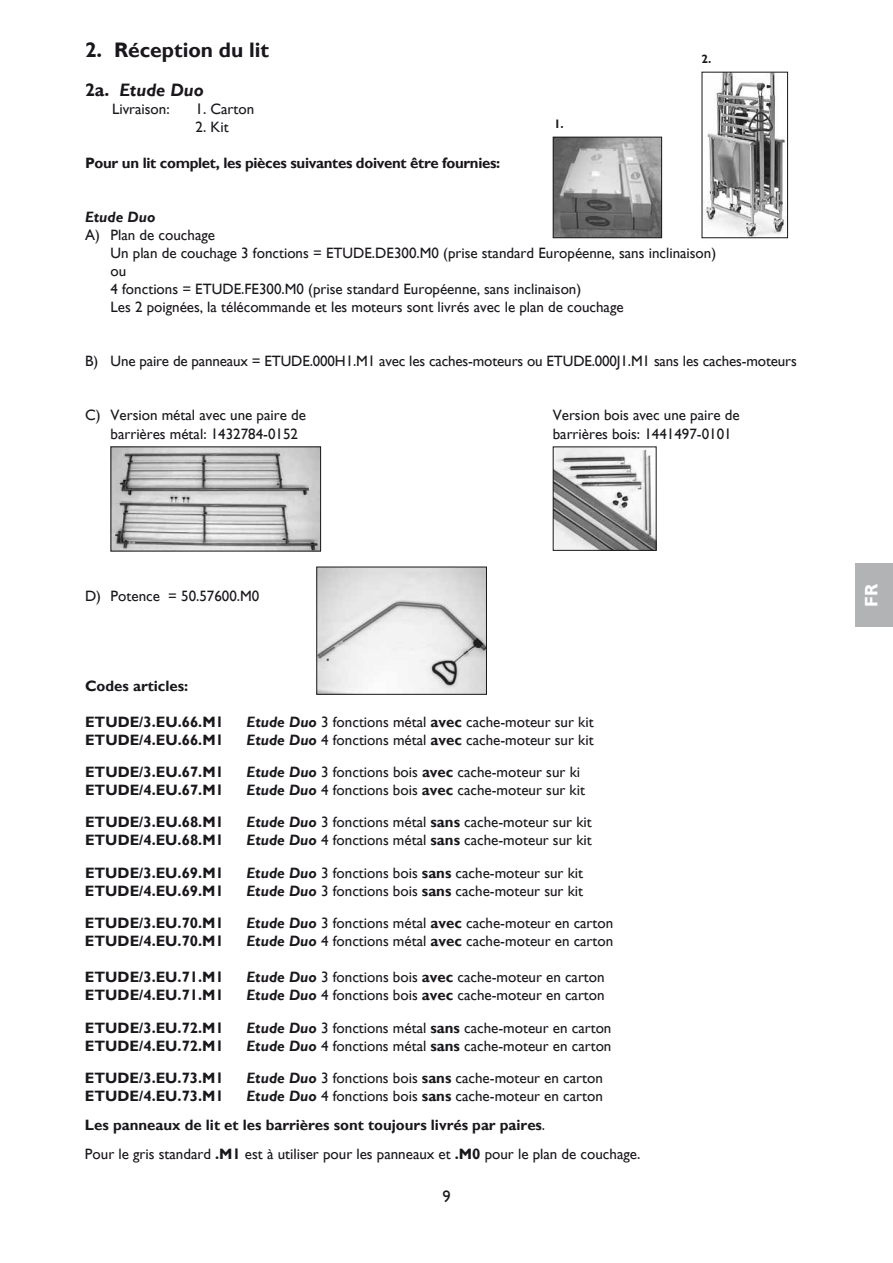
<style>
.page{position:relative;width:893px;height:1263px;background:#fff}
.page>*{position:absolute;margin:0;border:0;box-sizing:border-box;transform-origin:0 0}
.t1{font:700 21px "Gill Sans";color:#1a171c}
.t2{font:italic 700 18px "Gill Sans";color:#1a171c}
.t3{font:700 18px "Gill Sans";color:#fff}
.t4{font:16.5px "Gill Sans";color:#1a171c}
.t5{font:15px/18px "Gill Sans";color:#1a171c}
.t6{font:700 15px "Gill Sans";color:#1a171c}
.t7{font:700 15px "Gill Sans";letter-spacing:-.02em;color:#1a171c}
.t8{font:italic 700 15px "Gill Sans";color:#1a171c}
.t9{font:700 12px "Gill Sans";color:#1a171c}
.s1{font-style:normal}
.s2{font-weight:700;font-style:italic}
.s3{font-weight:700}
</style>
<div class="page">
<img style="left:555px;top:139px;width:105px;height:97px">
<div style="left:553px;top:137px;width:109px;height:101px;border:1px solid #1a171c"></div>
<img style="left:113px;top:448px;width:206px;height:101px">
<img style="left:704px;top:74px;width:82px;height:162px">
<div style="left:702px;top:72px;width:86px;height:166px;border:1px solid #1a171c"></div>
<img style="left:318px;top:569px;width:167px;height:124px">
<div style="left:316px;top:567px;width:171px;height:128px;border:1px solid #1a171c"></div>
<img style="left:555px;top:448px;width:99px;height:101px">
<div style="left:553px;top:446px;width:103px;height:105px;border:1px solid #1a171c"></div>
<div style="left:855px;top:563px;width:38px;height:64px;background:#b1b3b4"></div>
<h1 class="t1" style="left:85px;top:37px;width:186px">2. Réception du lit</h1>
<p class="t2" style="left:85px;top:80px;width:120px"><span class="s1">2a.</span> Etude Duo</p>
<p class="t5" style="left:112px;top:100px;width:59px">Livraison:</p>
<p class="t5" style="left:196px;top:100px;width:60px">1. Carton</p>
<p class="t5" style="left:196px;top:118px;width:35px">2. Kit</p>
<p class="t7" style="left:85px;top:154px;width:417px">Pour un lit complet, les pièces suivantes doivent être fournies:</p>
<p class="t9" style="left:554px;top:117px;width:11px">1.</p>
<p class="t9" style="left:702px;top:52px;width:11px">2.</p>
<p class="t8" style="left:85px;top:209px;width:72px">Etude Duo</p>
<p class="t5" style="left:111px;top:226px;width:607px;text-indent:-26px">A) Plan de couchage<br>Un plan de couchage 3 fonctions = ETUDE.DE300.M0 (prise standard Européenne, sans inclinaison) ou<br>4 fonctions = ETUDE.FE300.M0 (prise standard Européenne, sans inclinaison)<br>Les 2 poignées, la télécommande et les moteurs sont livrés avec le plan de couchage</p>
<p class="t5" style="left:85px;top:352px;width:713px">B) Une paire de panneaux = ETUDE.000H1.M1 avec les caches-moteurs ou ETUDE.000J1.M1 sans les caches-moteurs</p>
<p class="t5" style="left:85px;top:406px;width:222px">C) Version métal avec une paire de</p>
<p class="t5" style="left:553px;top:406px;width:188px">Version bois avec une paire de</p>
<p class="t5" style="left:111px;top:424px;width:189px">barrières métal: 1432784-0152</p>
<p class="t5" style="left:553px;top:424px;width:180px">barrières bois: 1441497-0101</p>
<p class="t5" style="left:85px;top:586px;width:176px">D) Potence = 50.57600.M0</p>
<p class="t6" style="left:85px;top:676px;width:105px">Codes articles:</p>
<p class="t6" style="left:85px;top:712px;width:140px">ETUDE/3.EU.66.M1</p>
<p class="t5" style="left:247px;top:712px;width:349px"><span class="s2">Etude Duo</span> 3 fonctions métal <span class="s3">avec</span> cache-moteur sur kit</p>
<p class="t6" style="left:85px;top:730px;width:140px">ETUDE/4.EU.66.M1</p>
<p class="t5" style="left:247px;top:730px;width:349px"><span class="s2">Etude Duo</span> 4 fonctions métal <span class="s3">avec</span> cache-moteur sur kit</p>
<p class="t6" style="left:85px;top:763px;width:140px">ETUDE/3.EU.67.M1</p>
<p class="t5" style="left:247px;top:763px;width:335px"><span class="s2">Etude Duo</span> 3 fonctions bois <span class="s3">avec</span> cache-moteur sur ki</p>
<p class="t6" style="left:85px;top:781px;width:140px">ETUDE/4.EU.67.M1</p>
<p class="t5" style="left:247px;top:781px;width:340px"><span class="s2">Etude Duo</span> 4 fonctions bois <span class="s3">avec</span> cache-moteur sur kit</p>
<p class="t6" style="left:85px;top:813px;width:140px">ETUDE/3.EU.68.M1</p>
<p class="t5" style="left:247px;top:813px;width:347px"><span class="s2">Etude Duo</span> 3 fonctions métal <span class="s3">sans</span> cache-moteur sur kit</p>
<p class="t6" style="left:85px;top:831px;width:140px">ETUDE/4.EU.68.M1</p>
<p class="t5" style="left:247px;top:831px;width:347px"><span class="s2">Etude Duo</span> 4 fonctions métal <span class="s3">sans</span> cache-moteur sur kit</p>
<p class="t6" style="left:85px;top:864px;width:140px">ETUDE/3.EU.69.M1</p>
<p class="t5" style="left:247px;top:864px;width:338px"><span class="s2">Etude Duo</span> 3 fonctions bois <span class="s3">sans</span> cache-moteur sur kit</p>
<p class="t6" style="left:85px;top:882px;width:140px">ETUDE/4.EU.69.M1</p>
<p class="t5" style="left:247px;top:882px;width:338px"><span class="s2">Etude Duo</span> 3 fonctions bois <span class="s3">sans</span> cache-moteur sur kit</p>
<p class="t6" style="left:85px;top:914px;width:140px">ETUDE/3.EU.70.M1</p>
<p class="t5" style="left:247px;top:914px;width:368px"><span class="s2">Etude Duo</span> 3 fonctions métal <span class="s3">avec</span> cache-moteur en carton</p>
<p class="t6" style="left:85px;top:932px;width:140px">ETUDE/4.EU.70.M1</p>
<p class="t5" style="left:247px;top:932px;width:368px"><span class="s2">Etude Duo</span> 4 fonctions métal <span class="s3">avec</span> cache-moteur en carton</p>
<p class="t6" style="left:85px;top:968px;width:140px">ETUDE/3.EU.71.M1</p>
<p class="t5" style="left:247px;top:968px;width:360px"><span class="s2">Etude Duo</span> 3 fonctions bois <span class="s3">avec</span> cache-moteur en carton</p>
<p class="t6" style="left:85px;top:986px;width:140px">ETUDE/4.EU.71.M1</p>
<p class="t5" style="left:247px;top:986px;width:360px"><span class="s2">Etude Duo</span> 4 fonctions bois <span class="s3">avec</span> cache-moteur en carton</p>
<p class="t6" style="left:85px;top:1018px;width:140px">ETUDE/3.EU.72.M1</p>
<p class="t5" style="left:247px;top:1018px;width:366px"><span class="s2">Etude Duo</span> 3 fonctions métal <span class="s3">sans</span> cache-moteur en carton</p>
<p class="t6" style="left:85px;top:1036px;width:140px">ETUDE/4.EU.72.M1</p>
<p class="t5" style="left:247px;top:1036px;width:366px"><span class="s2">Etude Duo</span> 4 fonctions métal <span class="s3">sans</span> cache-moteur en carton</p>
<p class="t6" style="left:85px;top:1069px;width:140px">ETUDE/3.EU.73.M1</p>
<p class="t5" style="left:247px;top:1069px;width:358px"><span class="s2">Etude Duo</span> 3 fonctions bois <span class="s3">sans</span> cache-moteur en carton</p>
<p class="t6" style="left:85px;top:1087px;width:140px">ETUDE/4.EU.73.M1</p>
<p class="t5" style="left:85px;top:1081px;width:557px;line-height:28.8px;text-indent:162px"><span class="s2">Etude Duo</span> 4 fonctions bois <span class="s3">sans</span> cache-moteur en carton<br><span class="s3">Les panneaux de lit et les barrières sont toujours livrés par paires</span>.<br>Pour le gris standard <span class="s3">.M1</span> est à utiliser pour les panneaux et <span class="s3">.M0</span> pour le plan de couchage.</p>
<p class="t4" style="left:442px;top:1187px;width:10px">9</p>
<p class="t3" style="left:861px;top:607px;width:25px;rotate:-90deg">FR</p>
</div>
